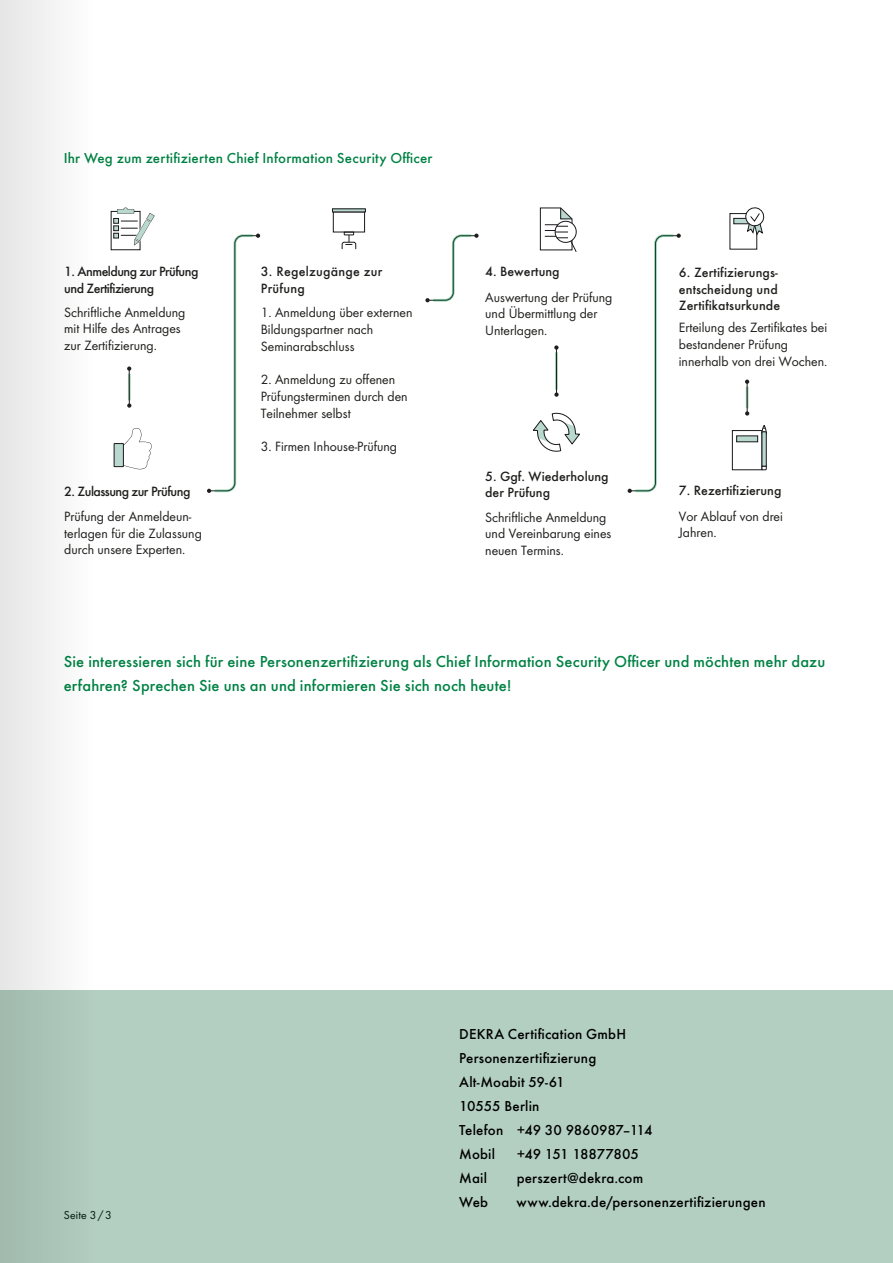
<style>
.page{position:relative;width:893px;height:1263px;background:#fff}
.page>*{position:absolute;margin:0;border:0;box-sizing:border-box;transform-origin:0 0}
.t1{font:500 16.5px/24px "Futura";letter-spacing:.005em;color:#008244}
.t2{font:500 15px/24px "Futura";letter-spacing:.01em;color:#000}
.t3{font:500 15px "Futura";letter-spacing:.015em;color:#008244}
.t4{font:500 15px "Futura";letter-spacing:-.02em;color:#000}
.t5{font:13.95px/16.8px "Futura Boo";color:#1e1e1c}
.t6{font:500 13.95px/16.8px "Futura";color:#1e1e1c}
.t7{font:500 13.95px/16.8px "Futura";letter-spacing:-.04em;color:#1e1e1c}
.t8{font:500 13.95px/16.8px "Futura";letter-spacing:.02em;color:#1e1e1c}
.t9{font:12px "Futura Boo";letter-spacing:.015em;color:#000}
</style>
<div class="page">
<div style="left:0;top:991px;width:893px;height:272px;background:#b3cfc1"></div>
<hr style="left:555px;top:352px;width:3px;height:38px;background:#008244">
<hr style="left:556px;top:347px;width:1px;height:48px;background:#1e1e1c">
<svg style="left:554px;top:345px;width:5px;height:5px"></svg>
<svg style="left:554px;top:392px;width:5px;height:5px"></svg>
<hr style="left:128px;top:374px;width:3px;height:26px;background:#008244">
<hr style="left:129px;top:369px;width:1px;height:37px;background:#1e1e1c">
<svg style="left:127px;top:366px;width:4px;height:5px"></svg>
<svg style="left:127px;top:403px;width:4px;height:5px"></svg>
<hr style="left:746px;top:387px;width:2px;height:21px;background:#008244">
<hr style="left:747px;top:382px;width:1px;height:31px;background:#1e1e1c">
<svg style="left:745px;top:380px;width:4px;height:4px"></svg>
<svg style="left:745px;top:411px;width:4px;height:5px"></svg>
<svg style="left:628px;top:234px;width:53px;height:259px"></svg>
<svg style="left:207px;top:234px;width:53px;height:259px"></svg>
<svg style="left:425px;top:234px;width:54px;height:68px"></svg>
<div style="left:111px;top:211px;width:29px;height:39px;border:1px solid #1b181c"></div>
<svg style="left:114px;top:208px;width:41px;height:38px"></svg>
<svg style="left:122px;top:428px;width:30px;height:41px"></svg>
<div style="left:114px;top:444px;width:9px;height:23px;background:#b9d8ce"></div>
<div style="left:114px;top:443px;width:10px;height:24px;border:1px solid #1b181c"></div>
<div style="left:737px;top:436px;width:21px;height:6px;background:#b9d8ce"></div>
<div style="left:732px;top:430px;width:30px;height:40px;border:1px solid #1b181c"></div>
<svg style="left:762px;top:425px;width:5px;height:45px"></svg>
<div style="left:734px;top:218px;width:19px;height:6px;background:#b9d8ce"></div>
<div style="left:734px;top:218px;width:19px;height:6px;border:1px solid #1b181c"></div>
<svg style="left:745px;top:207px;width:20px;height:28px"></svg>
<svg style="left:540px;top:208px;width:37px;height:44px"></svg>
<svg style="left:533px;top:412px;width:47px;height:40px"></svg>
<div style="left:333px;top:212px;width:32px;height:20px;border:1px solid #1b181c"></div>
<svg style="left:342px;top:232px;width:14px;height:17px"></svg>
<svg style="left:0;top:0;width:96px;height:1263px;fill:#ededed"></svg>
<p class="t3" style="left:64px;top:146px;width:370px">Ihr Weg zum zertifizierten Chief Information Security Officer</p>
<p class="t7" style="left:64px;top:262px;width:136px">1. Anmeldung zur Prüfung und Zertifizierung</p>
<p class="t5" style="left:64px;top:303px;width:123px">Schriftliche Anmeldung mit Hilfe des Antrages zur Zertifizierung.</p>
<p class="t7" style="left:64px;top:481px;width:128px">2. Zulassung zur Prüfung</p>
<p class="t5" style="left:64px;top:507px;width:139px">Prüfung der Anmeldeun&shy;terlagen für die Zulassung durch unsere Experten.</p>
<p class="t8" style="left:261px;top:262px;width:123px">3. Regelzugänge zur<br>Prüfung</p>
<p class="t5" style="left:261px;top:303px;width:153px">1. Anmeldung über externen<br>Bildungspartner nach<br>Seminarabschluss</p>
<p class="t5" style="left:261px;top:370px;width:148px">2. Anmeldung zu offenen<br>Prüfungsterminen durch den<br>Teilnehmer selbst</p>
<p class="t5" style="left:261px;top:437px;width:138px">3. Firmen Inhouse-Prüfung</p>
<p class="t6" style="left:485px;top:262px;width:76px">4. Bewertung</p>
<p class="t5" style="left:485px;top:288px;width:129px">Auswertung der Prüfung und Übermittlung der<br>Unterlagen.</p>
<p class="t6" style="left:485px;top:466px;width:125px">5. Ggf. Wiederholung der Prüfung</p>
<p class="t5" style="left:485px;top:508px;width:128px">Schriftliche Anmeldung und Vereinbarung eines neuen Termins.</p>
<p class="t6" style="left:679px;top:263px;width:103px">6. Zertifizierungs&shy;entscheidung und<br>Zertifikatsurkunde</p>
<p class="t5" style="left:679px;top:318px;width:150px">Erteilung des Zertifikates bei bestandener Prüfung innerhalb von drei Wochen.</p>
<p class="t6" style="left:679px;top:481px;width:104px">7. Rezertifizierung</p>
<p class="t5" style="left:679px;top:507px;width:106px">Vor Ablauf von drei<br>Jahren.</p>
<p class="t1" style="left:64px;top:648px;width:763px">Sie interessieren sich für eine Personenzertifizierung als Chief Information Security Officer und möchten mehr dazu erfahren? Sprechen Sie uns an und informieren Sie sich noch heute!</p>
<p class="t9" style="left:64px;top:1206px;width:50px">Seite 3/3</p>
<p class="t2" style="left:459px;top:1020px;width:195px">DEKRA Certification GmbH<br>Personenzertifizierung<br>Alt-Moabit 59-61<br>10555 Berlin<br>Telefon +49 30 9860987–114<br>Mobil</p>
<p class="t4" style="left:517px;top:1142px;width:124px">+49 151 18877805</p>
<p class="t2" style="left:459px;top:1164px;width:29px">Mail</p>
<p class="t2" style="left:517px;top:1164px;width:128px">perszert@dekra.com</p>
<p class="t2" style="left:459px;top:1188px;width:30px">Web</p>
<p class="t2" style="left:517px;top:1188px;width:250px">www.dekra.de/personenzertifizierungen</p>
</div>
